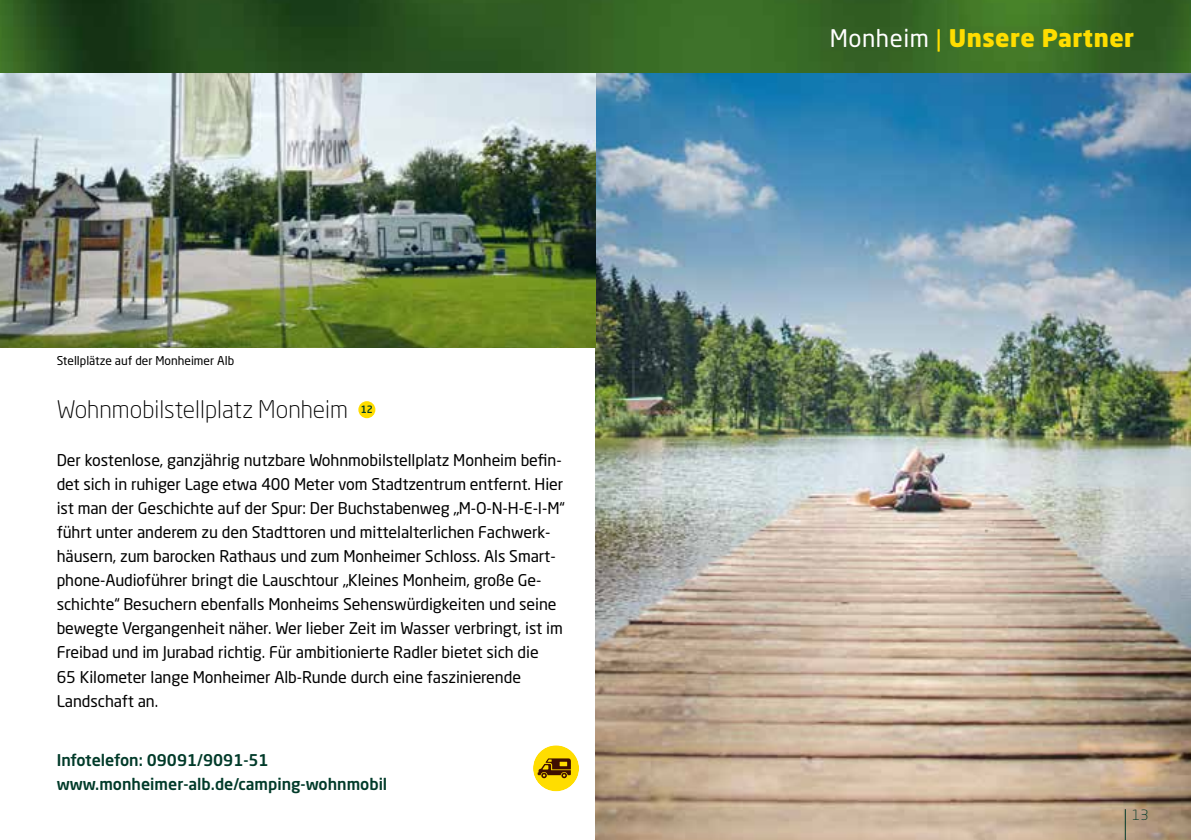
<style>
.page{position:relative;width:1191px;height:840px;background:#fff}
.page>*{position:absolute;margin:0;border:0;box-sizing:border-box;transform-origin:0 0}
.t1{font:300 24px "Neo Sans Std";color:#000}
.t2{font:900 24px "Neo Sans Std";letter-spacing:.02em;color:#fd0}
.t3{font:16px/24px "Neo Sans Std";letter-spacing:-.005em;color:#000}
.t4{font:500 16px/24px "Neo Sans Std";color:#003a29}
.t5{font:300 14px "Neo Sans Std";color:#003a29}
.t6{font:12px "Neo Sans Std";color:#000}
.t7{font:500 10px "Neo Sans Std";color:#003a29;scale:.96 1}
.s1{font-weight:400;color:#fff}
.s2{font-weight:400}
</style>
<div class="page">
<img style="left:0;top:0;width:1191px;height:73px">
<img style="left:595px;top:73px;width:596px;height:766px">
<img style="left:0;top:73px;width:595px;height:274px">
<div style="left:358px;top:401px;width:17px;height:17px;background:#fd0;border-radius:50%"></div>
<div style="left:533px;top:744px;width:46px;height:46px;background:#fd0;border-radius:50%"></div>
<svg style="left:537px;top:758px;width:34px;height:19px"></svg>
<hr style="left:1125px;top:808px;width:1px;height:31px;background:#003a29">
<p class="t6" style="left:57px;top:353px;width:179px">Stellplätze auf der Monheimer Alb</p>
<h1 class="t1" style="left:57px;top:395px;width:293px">Wohnmobilstellplatz Monheim</h1>
<p class="t7" style="left:361px;top:403px;width:14px">12</p>
<p class="t3" style="left:57px;top:448px;width:509px">Der kostenlose, ganzjährig nutzbare Wohnmobilstellplatz Monheim befin&shy;det sich in ruhiger Lage etwa 400 Meter vom Stadtzentrum entfernt. Hier ist man der Geschichte auf der Spur: Der Buchstabenweg „M-O-N-H-E-I-M“ führt unter anderem zu den Stadttoren und mittelalterlichen Fachwerk&shy;häusern, zum barocken Rathaus und zum Monheimer Schloss. Als Smart&shy;phone-Audioführer bringt die Lauschtour „Kleines Monheim, große Ge&shy;schichte“ Besuchern ebenfalls Monheims Sehenswürdigkeiten und seine bewegte Vergangenheit näher. Wer lieber Zeit im Wasser verbringt, ist im Freibad und im Jurabad richtig. Für ambitionierte Radler bietet sich die<br>65 Kilometer lange Monheimer Alb-Runde durch eine faszinierende Landschaft an.</p>
<p class="t4" style="left:57px;top:747px;width:332px">Infotelefon: 09091/9091-51 www.monheimer-alb.de/camping-wohnmobil</p>
<h1 class="t2" style="left:829px;top:22px;width:306px"><span class="s1">Monheim</span> <span class="s2">|</span> Unsere Partner</h1>
<p class="t5" style="left:1132px;top:806px;width:18px">13</p>
</div>
